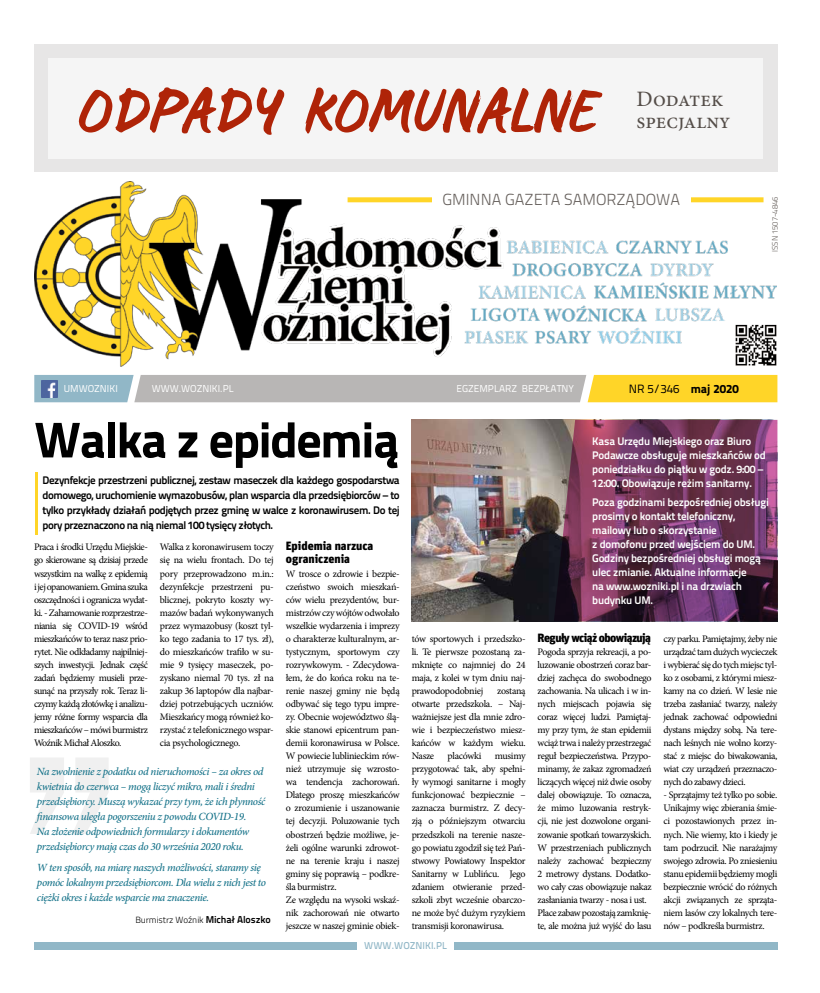
<style>
.page{position:relative;width:820px;height:993px;background:#fff}
.page>*{position:absolute;margin:0;border:0;box-sizing:border-box;transform-origin:0 0}
.t1{font:70px "THEREALMAGAZINE1";letter-spacing:.01em;color:#af2408}
.t2{font:50px "Titillium Text 22 L 999 wt";letter-spacing:-.03em;color:#000}
.t3{font:22px/22px "Minion Pro";color:#544d48}
.t4{font:16px "Titillium Text 22 L 250 wt";color:#66605c}
.t5{font:900 12px/13px "Unit Pro";color:#000}
.t6{font:900 12px "Unit Pro";letter-spacing:-.045em;color:#000}
.t7{font:12px "Titillium Text 22 L 400 wt";color:#000}
.t8{font:italic 500 11px/15px "Minion Pro";letter-spacing:-.035em;color:#137188}
.t9{font:11px/14px "Titillium Text 22 L 800 wt";letter-spacing:-.02em;color:#fff}
.t10{font:11px/15px "Titillium Text 22 L 800 wt";letter-spacing:-.04em;color:#000;text-align:justify}
.t11{font:10px/13px "Minion Pro";letter-spacing:-.04em;color:#000;text-align:justify}
.t12{font:10px "Titillium Text 22 L 400 wt";color:#fff}
.t13{font:10px "Titillium Text 22 L 600 wt";color:#91b7c7}
.t14{font:9px "Titillium Text 22 L 250 wt";letter-spacing:-.01em;color:#000}
.t15{font:8px "Titillium Text 22 L 250 wt";color:#66605c}
.s1{font-family:"Titillium Text 22 L 999 wt"}
.s2{font-family:"Titillium Text 22 L 800 wt";font-size:10px}
</style>
<div class="page">
<div style="left:34px;top:45px;width:743px;height:127px;background:#e7e6e6"></div>
<img style="left:34px;top:181px;width:742px;height:185px">
<div style="left:347px;top:197px;width:416px;height:5px;background:#ffd528"></div>
<div style="left:431px;top:193px;width:259px;height:20px;background:#fff"></div>
<svg style="left:34px;top:375px;width:743px;height:27px;background:#c6bf94"></svg>
<div style="left:34px;top:942px;width:743px;height:7px;background:#91b7c7"></div>
<div style="left:357px;top:941px;width:97px;height:13px;background:#fff"></div>
<img style="left:41px;top:380px;width:16px;height:17px">
<img style="left:734px;top:323px;width:43px;height:43px">
<svg style="left:30px;top:758px;width:78px;height:75px"></svg>
<hr style="left:35px;top:471px;width:3px;height:63px;background:#ffd528">
<img style="left:411px;top:420px;width:142px;height:201px">
<svg style="left:553px;top:420px;width:224px;height:201px;background:#6b3658"></svg>
<div style="left:49px;top:58px;width:713px;height:101px;background:#f5f5f5"></div>
<h1 class="t1" style="left:79px;top:72px;width:520px">ODPADY KOMUNALNE</h1>
<h3 class="t3" style="left:636px;top:87px;width:95px">Dodatek specjalny</h3>
<h3 class="t4" style="left:442px;top:188px;width:239px">GMINNA GAZETA SAMORZĄDOWA</h3>
<p class="t15" style="left:768px;top:252px;width:57px;rotate:-90deg">ISSN 1507-4846</p>
<p class="t12" style="left:64px;top:381px;width:55px">UMWOZNIKI</p>
<p class="t12" style="left:152px;top:381px;width:84px">WWW.WOZNIKI.PL</p>
<p class="t12" style="left:456px;top:381px;width:119px">EGZEMPLARZ BEZPŁATNY</p>
<p class="t7" style="left:628px;top:379px;width:111px">NR 5/346 <span class="s1">maj 2020</span></p>
<h2 class="t2" style="left:34px;top:400px;width:367px">Walka z epidemią</h2>
<p class="t10" style="left:43px;top:471px;width:358px">Dezynfekcje przestrzeni publicznej, zestaw maseczek dla każdego gospodarstwa domowego, uruchomienie wymazobusów, plan wsparcia dla przedsiębiorców – to tylko przykłady działań podjętych przez gminę w walce z koronawirusem. Do tej pory przeznaczono na nią niemal 100 tysięcy złotych.</p>
<p class="t11" style="left:34px;top:540px;width:115px">Praca i środki Urzędu Miejskie&shy;go skierowane są dzisiaj przede wszystkim na walkę z epidemią i jej opanowaniem. Gmina szuka oszczędności i ogranicza wydat&shy;ki. - Zahamowanie rozprzestrze&shy;niania się COVID-19 wśród mieszkańców to teraz nasz prio&shy;rytet. Nie odkładamy najpilniej&shy;szych inwestycji. Jednak część zadań będziemy musieli prze&shy;sunąć na przyszły rok. Teraz li&shy;czymy każdą złotówkę i analizu&shy;jemy różne formy wsparcia dla mieszkańców – mówi burmistrz Woźnik Michał Aloszko.</p>
<p class="t11" style="left:160px;top:540px;width:116px">Walka z koronawirusem toczy się na wielu frontach. Do tej pory przeprowadzono m.in.: dezynfekcje przestrzeni pu&shy;blicznej, pokryto koszty wy&shy;mazów badań wykonywanych przez wymazobusy (koszt tyl&shy;ko tego zadania to 17 tys. zł), do mieszkańców trafiło w su&shy;mie 9 tysięcy maseczek, po&shy;zyskano niemal 70 tys. zł na zakup 36 laptopów dla najbar&shy;dziej potrzebujących uczniów.<br>Mieszkańcy mogą również ko&shy;rzystać z telefonicznego wspar&shy;cia psychologicznego.</p>
<p class="t5" style="left:286px;top:538px;width:89px">Epidemia narzuca ograniczenia</p>
<p class="t11" style="left:286px;top:566px;width:116px;text-align:left">W trosce o zdrowie i bezpie&shy;czeństwo swoich mieszkań&shy;ców wielu prezydentów, bur&shy;mistrzów czy wójtów odwołało wszelkie wydarzenia i imprezy o charakterze kulturalnym, ar&shy;tystycznym, sportowym czy rozrywkowym. - Zdecydowa&shy;łem, że do końca roku na te&shy;renie naszej gminy nie będą odbywać się tego typu impre&shy;zy. Obecnie województwo ślą&shy;skie stanowi epicentrum pan&shy;demii koronawirusa w Polsce.<br>W powiecie lublinieckim rów&shy;nież utrzymuje się wzrosto&shy;wa tendencja zachorowań.<br>Dlatego proszę mieszkańców o zrozumienie i uszanowanie tej decyzji. Poluzowanie tych obostrzeń będzie możliwe, je&shy;żeli ogólne warunki zdrowot&shy;ne na terenie kraju i naszej gminy się poprawią – podkre&shy;śla burmistrz.<br>Ze względu na wysoki wskaź&shy;nik zachorowań nie otwarto jeszcze w naszej gminie obiek-</p>
<p class="t8" style="left:37px;top:764px;width:230px">Na zwolnienie z podatku od nieruchomości – za okres od kwietnia do czerwca – mogą liczyć mikro, mali i średni przedsiębiorcy. Muszą wykazać przy tym, że ich płynność finansowa uległa pogorszeniu z powodu COVID-19.<br>Na złożenie odpowiednich formularzy i dokumentów przedsiębiorcy mają czas do 30 września 2020 roku.</p>
<p class="t8" style="left:37px;top:859px;width:230px">W ten sposób, na miarę naszych możliwości, staramy się pomóc lokalnym przedsiębiorcom. Dla wielu z nich jest to ciężki okres i każde wsparcie ma znaczenie.</p>
<p class="t14" style="left:135px;top:913px;width:137px">Burmistrz Woźnik <span class="s2">Michał Aloszko</span></p>
<p class="t11" style="left:411px;top:632px;width:115px">tów sportowych i przedszko&shy;li. Te pierwsze pozostaną za&shy;mknięte co najmniej do 24 maja, z kolei w tym dniu naj&shy;prawodopodobniej</p>
<p class="t11" style="left:411px;top:684px;width:115px;text-indent:85px">zostaną otwarte przedszkola. – Naj&shy;ważniejsze jest dla mnie zdro&shy;wie i bezpieczeństwo miesz&shy;kańców w każdym wieku.<br>Nasze</p>
<p class="t11" style="left:447px;top:749px;width:35px">placówki</p>
<p class="t11" style="left:411px;top:749px;width:115px;text-indent:83px">musimy przygotować tak, aby spełni&shy;ły wymogi sanitarne i mogły funkcjonować bezpiecznie – zaznacza burmistrz. Z decy&shy;zją o późniejszym otwarciu przedszkoli na terenie nasze&shy;go powiatu zgodził się też Pań&shy;stwowy Powiatowy Inspektor Sanitarny w Lublińcu. Jego zdaniem otwieranie przed&shy;szkoli zbyt wcześnie obarczo&shy;ne może być dużym ryzykiem transmisji koronawirusa.</p>
<p class="t13" style="left:364px;top:938px;width:84px">WWW.WOZNIKI.PL</p>
<p class="t9" style="left:592px;top:433px;width:175px">Kasa Urzędu Miejskiego oraz Biuro Podawcze obsługuje mieszkańców od poniedziałku do piątku w godz. 9:00 – 12:00. Obowiązuje reżim sanitarny.</p>
<p class="t9" style="left:592px;top:494px;width:178px">Poza godzinami bezpośredniej obsługi prosimy o kontakt telefoniczny, mailowy lub o skorzystanie<br>z domofonu przed wejściem do UM.<br>Godziny bezpośredniej obsługi mogą ulec zmianie. Aktualne informacje<br>na www.wozniki.pl i na drzwiach budynku UM.</p>
<p class="t6" style="left:537px;top:628px;width:115px">Reguły wciąż obowiązują</p>
<p class="t11" style="left:537px;top:645px;width:115px;text-align:left">Pogoda sprzyja rekreacji, a po&shy;luzowanie obostrzeń coraz bar&shy;dziej zachęca do swobodnego zachowania. Na ulicach i w in&shy;nych miejscach pojawia się coraz więcej ludzi. Pamiętaj&shy;my przy tym, że stan epidemii wciąż trwa i należy przestrzegać reguł bezpieczeństwa. Przypo&shy;minamy, że zakaz zgromadzeń liczących więcej niż dwie osoby dalej obowiązuje. To oznacza, że mimo luzowania restryk&shy;cji, nie jest dozwolone organi&shy;zowanie spotkań towarzyskich.<br>W przestrzeniach publicznych należy zachować bezpieczny<br>2 metrowy dystans. Dodatko&shy;wo cały czas obowiązuje nakaz zasłaniania twarzy - nosa i ust.<br>Place zabaw pozostają zamknię&shy;te, ale można już wyjść do lasu</p>
<p class="t11" style="left:663px;top:632px;width:115px">czy parku. Pamiętajmy, żeby nie urządzać tam dużych wycieczek i wybierać się do tych miejsc tyl&shy;ko z osobami, z którymi miesz&shy;kamy na co dzień. W lesie nie trzeba zasłaniać twarzy, należy jednak zachować odpowiedni dystans między sobą. Na tere&shy;nach leśnych nie wolno korzy&shy;stać z miejsc do biwakowania, wiat czy urządzeń przeznaczo&shy;nych do zabawy dzieci.</p>
<p class="t11" style="left:663px;top:788px;width:115px">- Sprzątajmy też tylko po sobie.<br>Unikajmy więc zbierania śmie&shy;ci pozostawionych przez in&shy;nych. Nie wiemy, kto i kiedy je tam podrzucił. Nie narażajmy swojego zdrowia. Po zniesieniu stanu epidemii będziemy mogli bezpiecznie wrócić do różnych akcji związanych ze sprząta&shy;niem lasów czy lokalnych tere&shy;nów – podkreśla burmistrz.</p>
</div>
